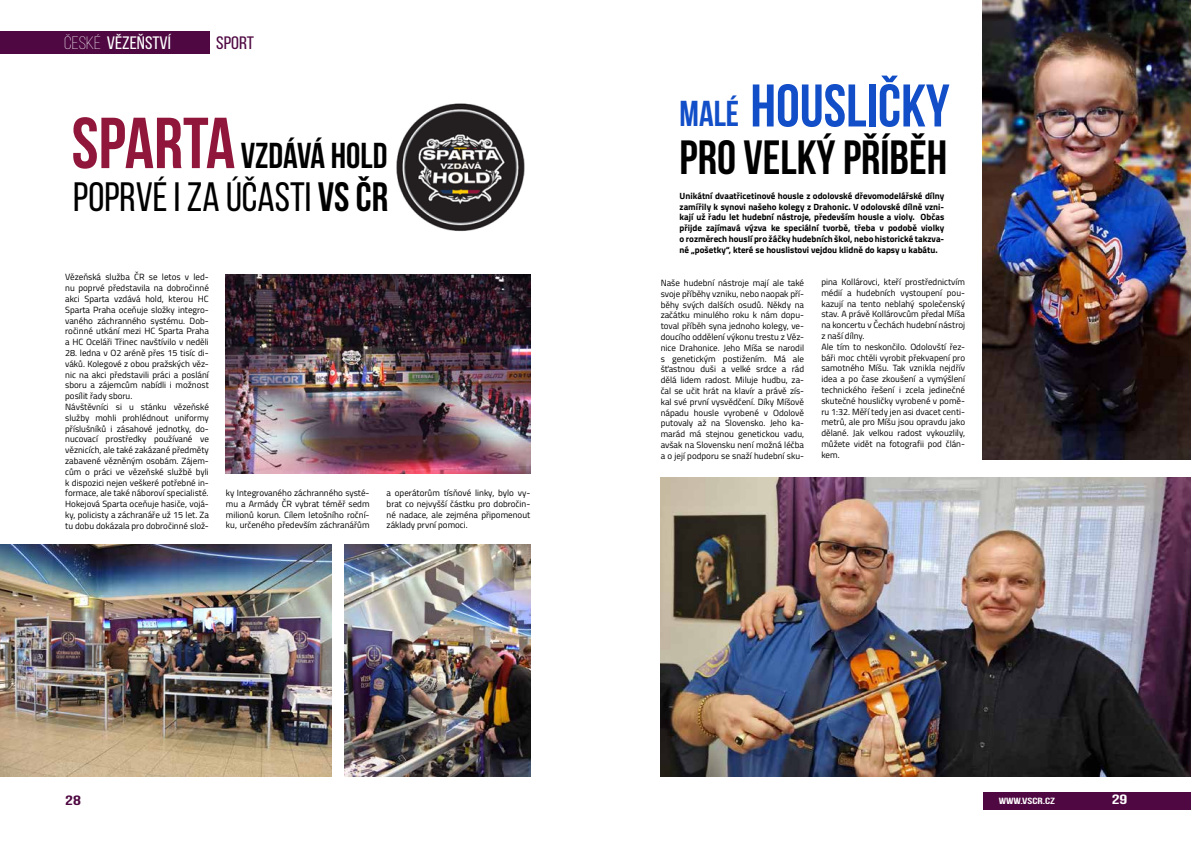
<style>
.page{position:relative;width:1191px;height:842px;background:#fff}
.page>*{position:absolute;margin:0;border:0;box-sizing:border-box;transform-origin:0 0}
.t1{font:700 60px "Bebas Neue";color:#124ec8}
.t2{font:700 48px "Bebas Neue";color:#000}
.t3{font:41px "Bebas Neue";color:#000}
.t4{font:700 36px "Bebas Neue";color:#000}
.t5{font:18px "Bebas Neue";color:#fff;scale:1.1 1}
.t6{font:18px "Bebas Neue";color:#4f0842;scale:1.12 1}
.t7{font:700 13.5px "Bebas Neue";color:#4f0842;scale:1.47 1}
.t8{font:700 13.5px "Bebas Neue";color:#fff;scale:1.47 1}
.t9{font:9px/10.8px "Titillium Web";color:#000;text-align:justify}
.t10{font:700 9px/10.8px "Titillium Web";color:#000;text-align:justify}
.t11{font:700 9px "Bebas Neue";color:#fff;scale:1.47 1}
.s1{font-weight:300}
.s2{font-size:72px;color:#90163b}
.s3{font-weight:700}
.s4{font-size:36px}
</style>
<div class="page">
<img style="left:396px;top:103px;width:129px;height:128px">
<div style="left:983px;top:792px;width:208px;height:18px;background:#4f0842"></div>
<div style="left:0;top:32px;width:209px;height:22px;background:#4f0842"></div>
<img style="left:226px;top:274px;width:304px;height:199px">
<img style="left:0;top:544px;width:332px;height:232px">
<img style="left:344px;top:544px;width:186px;height:233px">
<img style="left:982px;top:0;width:209px;height:460px">
<img style="left:660px;top:477px;width:531px;height:300px">
<h3 class="t5" style="left:64px;top:33px;width:98px"><span class="s1">ČESKÉ</span> VĚZEŇSTVÍ</h3>
<h3 class="t6" style="left:216px;top:33px;width:35px">SPORT</h3>
<h3 class="t4" style="left:72px;top:136px;width:317px"><span class="s2">SPARTA</span> VZDÁVÁ HOLD</h3>
<h3 class="t3" style="left:73px;top:175px;width:316px">POPRVÉ I ZA ÚČASTI <span class="s3">VS ČR</span></h3>
<p class="t9" style="left:65px;top:271px;width:145px">Vězeňská služba ČR se letos v led&shy;nu poprvé představila na dobročinné akci Sparta vzdává hold, kterou HC Sparta Praha oceňuje složky integro&shy;vaného záchranného systému. Dob&shy;ročinné utkání mezi HC Sparta Praha a HC Oceláři Třinec navštívilo v neděli</p>
<p class="t9" style="left:65px;top:347px;width:145px;text-align:left">28. ledna v O2 aréně přes 15 tisíc di&shy;váků. Kolegové z obou pražských věz&shy;nic na akci představili práci a poslání sboru a zájemcům nabídli i možnost posílit řady sboru.<br>Návštěvníci si u stánku vězeňské služby mohli prohlédnout uniformy příslušníků i zásahové jednotky, do&shy;nucovací prostředky používané ve věznicích, ale také zakázané předměty zabavené vězněným osobám. Zájem&shy;cům o práci ve vězeňské službě byli k dispozici nejen veškeré potřebné in&shy;formace, ale také náboroví specialisté.<br>Hokejová Sparta oceňuje hasiče, vojá&shy;ky, policisty a záchranáře už 15 let. Za tu dobu dokázala pro dobročinné slož-</p>
<p class="t9" style="left:226px;top:487px;width:145px">ky Integrovaného záchranného systé&shy;mu a Armády ČR vybrat téměř sedm milionů korun. Cílem letošního roční&shy;ku, určeného především záchranářům</p>
<p class="t9" style="left:386px;top:487px;width:145px">a operátorům tísňové linky, bylo vy&shy;brat co nejvyšší částku pro dobročin&shy;né nadace, ale zejména připomenout základy první pomoci.</p>
<h1 class="t1" style="left:679px;top:73px;width:271px"><span class="s4">MALÉ</span> HOUSLIČKY</h1>
<h2 class="t2" style="left:679px;top:132px;width:269px">PRO VELKÝ PŘÍBĚH</h2>
<p class="t10" style="left:679px;top:190px;width:266px">Unikátní dvaatřicetinové housle z odolovské dřevomodelářské dílny zamířily k synovi našeho kolegy z Drahonic. V odolovské dílně vzni&shy;kají už řadu let hudební nástroje, především housle a violy. Občas přijde zajímavá výzva ke speciální tvorbě, třeba v podobě violky o rozměrech houslí pro žáčky hudebních škol, nebo historické takzva&shy;né „pošetky“, které se houslistovi vejdou klidně do kapsy u kabátu.</p>
<p class="t9" style="left:821px;top:276px;width:145px;text-align:left">pina Kollárovci, kteří prostřednictvím médií a hudebních vystoupení pou&shy;kazují na tento neblahý společenský stav. A právě Kollárovcům předal Míša na koncertu v Čechách hudební nástroj z naší dílny.<br>Ale tím to neskončilo. Odolovští řez&shy;báři moc chtěli vyrobit překvapení pro samotného Míšu. Tak vznikla nejdřív idea a po čase zkoušení a vymýšlení technického řešení i zcela jedinečné skutečné housličky vyrobené v pomě&shy;ru 1:32. Měří tedy jen asi dvacet centi&shy;metrů, ale pro Míšu jsou opravdu jako dělané. Jak velkou radost vykouzlily, můžete vidět na fotografii pod člán&shy;kem.</p>
<p class="t9" style="left:660px;top:277px;width:145px">Naše hudební nástroje mají ale také svoje příběhy vzniku, nebo naopak pří&shy;běhy svých dalších osudů. Někdy na začátku minulého roku k nám dopu&shy;toval příběh syna jednoho kolegy, ve&shy;doucího oddělení výkonu trestu z Věz&shy;nice Drahonice. Jeho Míša se narodil s genetickým postižením. Má ale šťastnou duši a velké srdce a rád dělá lidem radost. Miluje hudbu, za&shy;čal se učit hrát na klavír a právě zís&shy;kal své první vysvědčení. Díky Míšově nápadu housle vyrobené v Odolově putovaly až na Slovensko. Jeho ka&shy;marád má stejnou genetickou vadu, avšak na Slovensku není možná léčba a o její podporu se snaží hudební sku-</p>
<h3 class="t7" style="left:65px;top:793px;width:12px">28</h3>
<p class="t11" style="left:998px;top:796px;width:40px">WWW.VSCR.CZ</p>
<h3 class="t8" style="left:1111px;top:792px;width:12px">29</h3>
</div>
